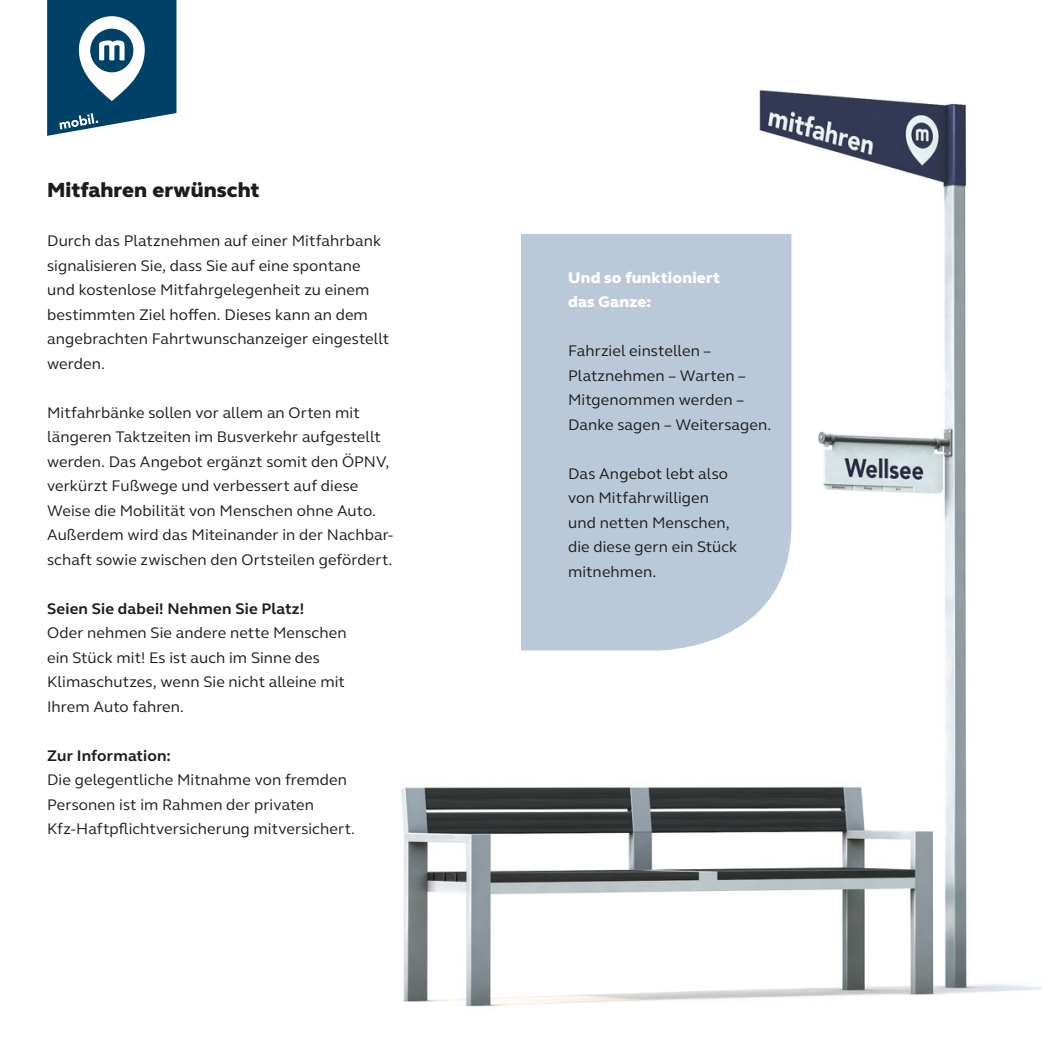
<style>
.page{position:relative;width:1042px;height:1042px;background:#fff}
.page>*{position:absolute;margin:0;border:0;box-sizing:border-box;transform-origin:0 0}
.t1{font:800 21px "FS Elliot Pro";letter-spacing:.005em;color:#1c1c1b}
.t2{font:15.75px/24.5px "FS Elliot Pro";letter-spacing:.01em;color:#1c1c1b}
.t3{font:700 15.75px "FS Elliot Pro";letter-spacing:.01em;color:#1c1c1b}
.t4{font:800 15.75px/24.5px "FS Elliot Pro";letter-spacing:.015em;color:#fff}
</style>
<div class="page">
<img style="left:176px;top:64px;width:866px;height:943px">
<div style="left:521px;top:234px;width:270px;height:416px;background:#bac9d9"></div>
<svg style="left:47px;top:0;width:129px;height:136px"></svg>
<h1 class="t1" style="left:47px;top:176px;width:214px">Mitfahren erwünscht</h1>
<p class="t2" style="left:47px;top:228px;width:343px">Durch das Platznehmen auf einer Mitfahrbank signalisieren Sie, dass Sie auf eine spontane und kostenlose Mitfahrgelegenheit zu einem bestimmten Ziel hoffen. Dieses kann an dem angebrachten Fahrtwunschanzeiger eingestellt werden.</p>
<p class="t2" style="left:47px;top:400px;width:347px">Mitfahrbänke sollen vor allem an Orten mit längeren Taktzeiten im Busverkehr aufgestellt werden. Das Angebot ergänzt somit den ÖPNV, verkürzt Fußwege und verbessert auf diese Weise die Mobilität von Menschen ohne Auto.<br>Außerdem wird das Miteinander in der Nachbar&shy;schaft sowie zwischen den Ortsteilen gefördert.</p>
<p class="t3" style="left:47px;top:598px;width:259px">Seien Sie dabei! Nehmen Sie Platz!</p>
<p class="t2" style="left:47px;top:620px;width:301px">Oder nehmen Sie andere nette Menschen ein Stück mit! Es ist auch im Sinne des Klimaschutzes, wenn Sie nicht alleine mit Ihrem Auto fahren.</p>
<p class="t3" style="left:47px;top:745px;width:125px">Zur Information:</p>
<p class="t2" style="left:47px;top:767px;width:309px">Die gelegentliche Mitnahme von fremden<br>Personen ist im Rahmen der privaten<br>Kfz-Haftpflichtversicherung mitversichert.</p>
<p class="t4" style="left:568px;top:265px;width:153px">Und so funktioniert das Ganze:</p>
<p class="t2" style="left:568px;top:338px;width:205px">Fahrziel einstellen –<br>Platznehmen – Warten –<br>Mitgenommen werden –<br>Danke sagen – Weitersagen.</p>
<p class="t2" style="left:568px;top:461px;width:171px">Das Angebot lebt also von Mitfahrwilligen und netten Menschen, die diese gern ein Stück mitnehmen.</p>
</div>
